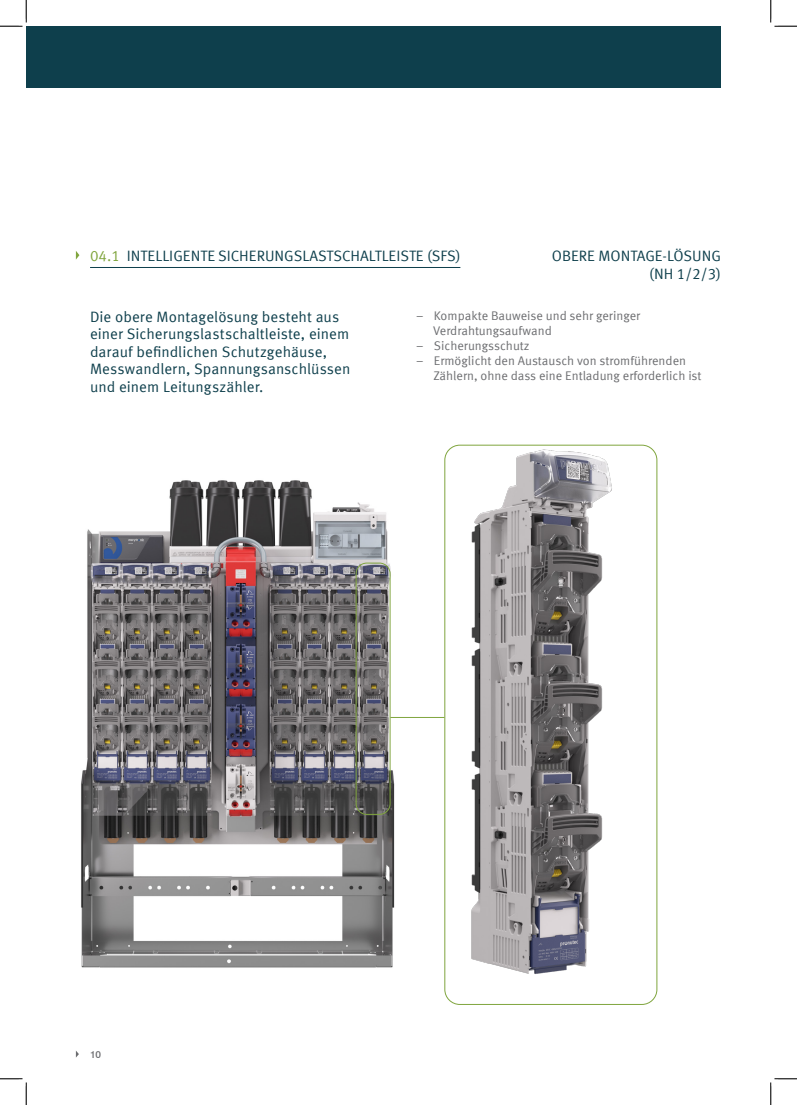
<style>
.page{position:relative;width:797px;height:1105px;background:#fff}
.page>*{position:absolute;margin:0;border:0;box-sizing:border-box;transform-origin:0 0}
.t1{font:15px/17.5px "Meta Offc Pro Norm";color:#0e3f4c}
.t2{font:12.5px/15px "Meta Offc Pro Norm";color:#6c6d70}
.t3{font:500 10px "Swiss 721 BT";color:#6c6d70}
.s1{color:#80a53e}
</style>
<div class="page">
<svg style="left:76px;top:251px;width:3px;height:9px"></svg>
<img style="left:446px;top:444px;width:166px;height:559px">
<div style="left:444px;top:445px;width:213px;height:560px;border:1px solid #80a53e;border-radius:15px"></div>
<img style="left:81px;top:480px;width:314px;height:488px">
<div style="left:356px;top:563px;width:34px;height:252px;border:1px solid #80a53e;border-radius:11px"></div>
<hr style="left:390px;top:717px;width:54px;height:1px;background:#80a53e">
<svg style="left:76px;top:1051px;width:3px;height:6px"></svg>
<div style="left:26px;top:26px;width:695px;height:62px;background:#0e3f4c"></div>
<hr style="left:90px;top:267px;width:370px;height:1px;background:#0e3f4c">
<svg style="left:0;top:0;width:27px;height:27px"></svg>
<svg style="left:0;top:1078px;width:27px;height:27px"></svg>
<svg style="left:770px;top:0;width:27px;height:27px"></svg>
<svg style="left:770px;top:1078px;width:27px;height:27px"></svg>
<p class="t1" style="left:90px;top:246px;width:372px"><span class="s1">04.1</span> INTELLIGENTE SICHERUNGSLASTSCHALTLEISTE (SFS)</p>
<p class="t1" style="left:552px;top:246px;width:171px">OBERE MONTAGE-LÖSUNG</p>
<p class="t1" style="left:649px;top:264px;width:73px">(NH 1/2/3)</p>
<p class="t1" style="left:90px;top:307px;width:262px">Die obere Montagelösung besteht aus einer Sicherungslastschaltleiste, einem darauf befindlichen Schutzgehäuse, Messwandlern, Spannungsanschlüssen und einem Leitungszähler.</p>
<p class="t2" style="left:433px;top:307px;width:208px;text-indent:-17px">– Kompakte Bauweise und sehr geringer<br>Verdrahtungsaufwand</p>
<p class="t2" style="left:416px;top:337px;width:115px">– Sicherungsschutz</p>
<p class="t2" style="left:433px;top:352px;width:270px;text-indent:-17px">– Ermöglicht den Austausch von stromführenden<br>Zählern, ohne dass eine Entladung erforderlich ist</p>
<p class="t3" style="left:90px;top:1048px;width:13px">10</p>
</div>
